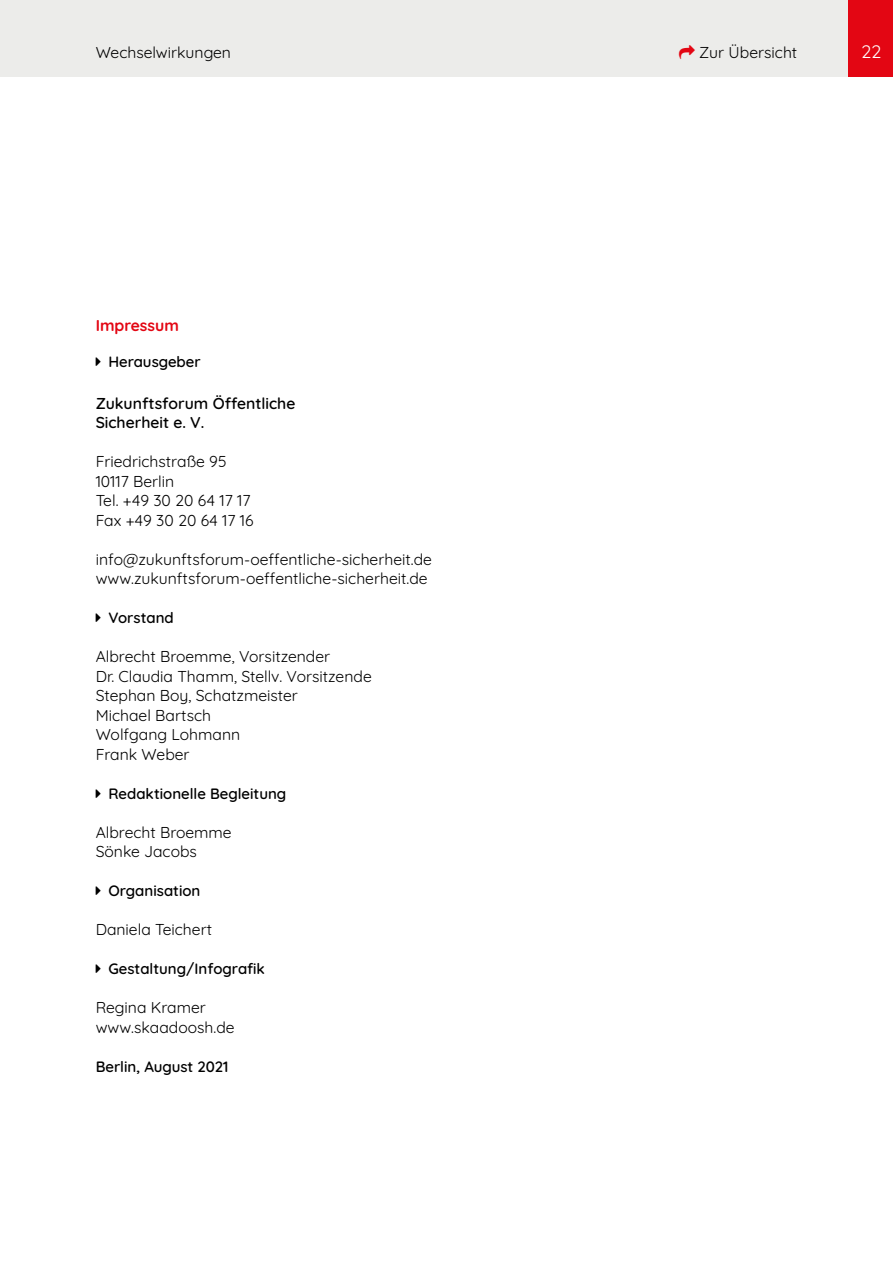
<style>
.page{position:relative;width:893px;height:1263px;background:#fff}
.page>*{position:absolute;margin:0;border:0;box-sizing:border-box;transform-origin:0 0}
.t1{font:18px "Quicksand";color:#fff}
.p_ohne_Abstand{font:15.75px/19.5px "Quicksand";color:#000}
.p_links{font:600 15.75px/19.5px "Quicksand";color:#000}
.t2{font:700 15.75px "Quicksand";color:#e30613}
.Zwischenüberschrift{font:600 15px "Quicksand";color:#000}
.Autoren{font:600 15px "Quicksand";color:#000}
</style>
<div class="page">
<div style="left:0;top:0;width:893px;height:77px;background:#ececea"></div>
<div style="left:848px;top:0;width:45px;height:77px;background:#e30613"></div>
<p class="p_ohne_Abstand" style="left:699px;top:41px;width:100px">Zur Übersicht</p>
<p class="p_ohne_Abstand" style="left:96px;top:41px;width:137px">Wechselwirkungen</p>
<p class="t1" style="left:861px;top:37px;width:22px">22</p>
<p class="t2" style="left:96px;top:313px;width:85px">Impressum</p>
<h2 class="Zwischenüberschrift" style="left:108px;top:350px;width:94px">Herausgeber</h2>
<p class="p_links" style="left:96px;top:392px;width:201px">Zukunftsforum Öffentliche<br>Sicherheit e. V.</p>
<p class="p_ohne_Abstand" style="left:96px;top:450px;width:132px">Friedrichstraße 95</p>
<p class="p_ohne_Abstand" style="left:96px;top:470px;width:80px">10117 Berlin</p>
<p class="p_ohne_Abstand" style="left:96px;top:489px;width:156px">Tel. +49 30 20 64 17 17</p>
<p class="p_ohne_Abstand" style="left:96px;top:509px;width:160px">Fax +49 30 20 64 17 16</p>
<p class="p_ohne_Abstand" style="left:96px;top:548px;width:338px">info@zukunftsforum-oeffentliche-sicherheit.de</p>
<p class="p_ohne_Abstand" style="left:96px;top:567px;width:333px">www.zukunftsforum-oeffentliche-sicherheit.de</p>
<h2 class="Zwischenüberschrift" style="left:108px;top:606px;width:67px">Vorstand</h2>
<p class="p_ohne_Abstand" style="left:96px;top:645px;width:236px">Albrecht Broemme, Vorsitzender</p>
<p class="p_ohne_Abstand" style="left:96px;top:665px;width:278px">Dr. Claudia Thamm, Stellv. Vorsitzende</p>
<p class="p_ohne_Abstand" style="left:96px;top:684px;width:204px">Stephan Boy, Schatzmeister</p>
<p class="p_ohne_Abstand" style="left:96px;top:704px;width:117px">Michael Bartsch</p>
<p class="p_ohne_Abstand" style="left:96px;top:723px;width:146px">Wolfgang Lohmann</p>
<p class="p_ohne_Abstand" style="left:96px;top:743px;width:95px">Frank Weber</p>
<h2 class="Zwischenüberschrift" style="left:108px;top:782px;width:179px">Redaktionelle Begleitung</h2>
<p class="p_ohne_Abstand" style="left:96px;top:821px;width:138px">Albrecht Broemme</p>
<p class="p_ohne_Abstand" style="left:96px;top:840px;width:103px">Sönke Jacobs</p>
<h2 class="Zwischenüberschrift" style="left:108px;top:879px;width:94px">Organisation</h2>
<p class="p_ohne_Abstand" style="left:96px;top:918px;width:118px">Daniela Teichert</p>
<h2 class="Zwischenüberschrift" style="left:108px;top:957px;width:158px">Gestaltung/Infografik</h2>
<p class="p_ohne_Abstand" style="left:96px;top:996px;width:140px">Regina Kramer www.skaadoosh.de</p>
<p class="Autoren" style="left:96px;top:1055px;width:134px">Berlin, August 2021</p>
</div>
